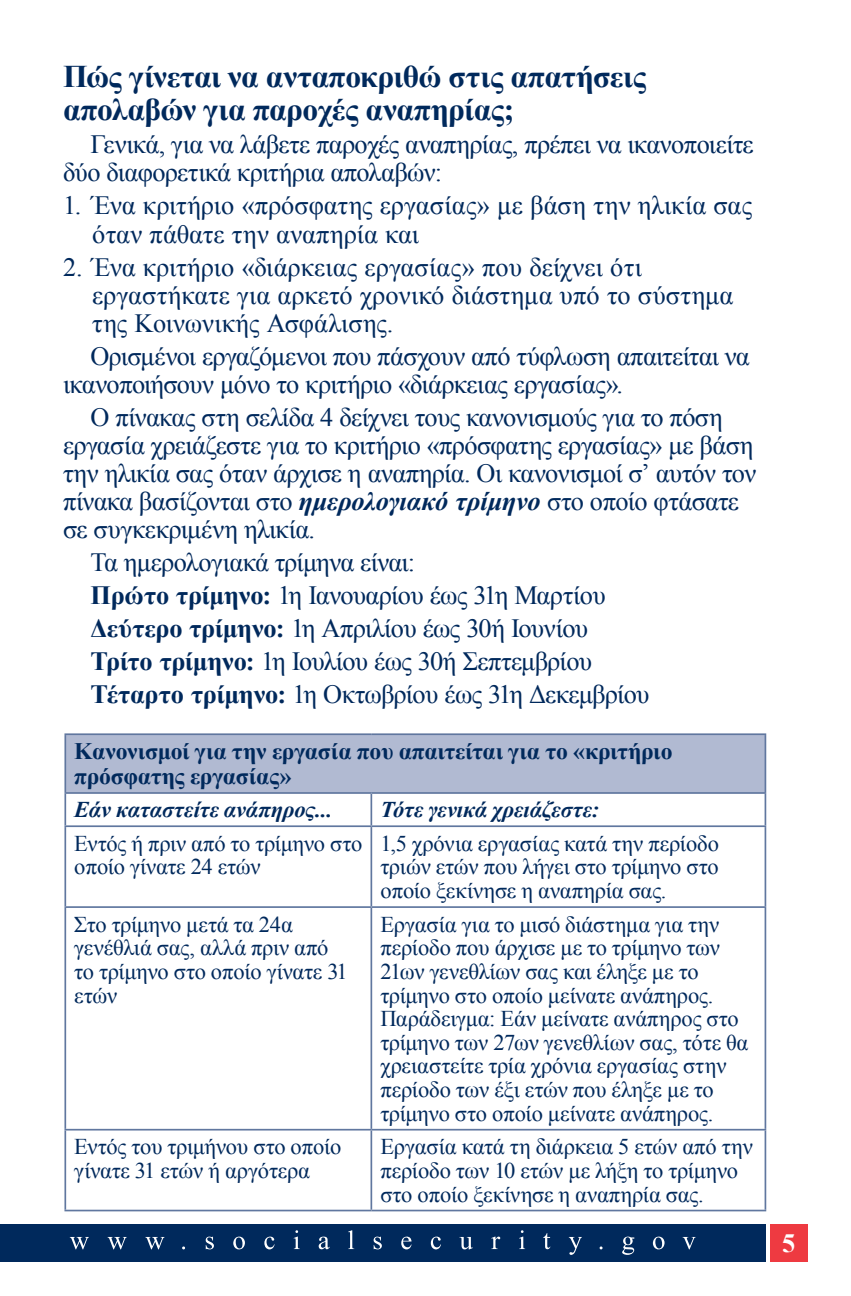
<style>
.page{position:relative;width:851px;height:1296px;background:#fff}
.page>*{position:absolute;margin:0;border:0;box-sizing:border-box;transform-origin:0 0}
.Header2{font:700 31.5px/33.8px "Times New Roman";letter-spacing:-.015em;color:#00295c}
.paragraph_format{font:26.32px/28.1px "Times New Roman";letter-spacing:-.02em;color:#00295c}
.Numbered_list{font:26.32px/28.1px "Times New Roman";letter-spacing:.005em;color:#00295c}
.t1{font:700 26.32px "Times New Roman";color:#fff}
.Table_Head{font:700 23.62px/24.8px "Times New Roman";letter-spacing:-.01em;color:#00295c}
.Table_Paragraph{font:22.5px/23.6px "Times New Roman";letter-spacing:-.005em;color:#00295c}
.Table_Subheads{font:italic 700 22.5px "Times New Roman";letter-spacing:-.005em;color:#00295c}
.s1{font-weight:700;font-style:italic}
.s2{font-weight:700}
</style>
<div class="page">
<div style="left:0;top:1224px;width:765px;height:37px;background:#00295c"></div>
<svg style="left:70px;top:1230px;width:625px;height:25px"></svg>
<div style="left:65px;top:734px;width:700px;height:59px;background:#b1bad2"></div>
<hr style="left:64px;top:733px;width:307px;height:2px;background:#60779f">
<hr style="left:64px;top:735px;width:2px;height:57px;background:#60779f">
<hr style="left:371px;top:733px;width:395px;height:2px;background:#60779f">
<hr style="left:764px;top:735px;width:2px;height:57px;background:#60779f">
<hr style="left:64px;top:792px;width:307px;height:2px;background:#60779f">
<hr style="left:64px;top:794px;width:2px;height:31px;background:#60779f">
<hr style="left:371px;top:792px;width:395px;height:2px;background:#60779f">
<hr style="left:370px;top:794px;width:2px;height:31px;background:#60779f">
<hr style="left:764px;top:794px;width:2px;height:31px;background:#60779f">
<hr style="left:64px;top:825px;width:307px;height:2px;background:#60779f">
<hr style="left:64px;top:827px;width:2px;height:79px;background:#60779f">
<hr style="left:371px;top:825px;width:395px;height:2px;background:#60779f">
<hr style="left:370px;top:827px;width:2px;height:79px;background:#60779f">
<hr style="left:764px;top:827px;width:2px;height:79px;background:#60779f">
<hr style="left:64px;top:906px;width:307px;height:2px;background:#60779f">
<hr style="left:64px;top:908px;width:2px;height:221px;background:#60779f">
<hr style="left:371px;top:906px;width:395px;height:2px;background:#60779f">
<hr style="left:370px;top:908px;width:2px;height:221px;background:#60779f">
<hr style="left:764px;top:908px;width:2px;height:221px;background:#60779f">
<hr style="left:64px;top:1129px;width:307px;height:2px;background:#60779f">
<hr style="left:64px;top:1131px;width:2px;height:79px;background:#60779f">
<hr style="left:371px;top:1129px;width:395px;height:2px;background:#60779f">
<hr style="left:370px;top:1131px;width:2px;height:79px;background:#60779f">
<hr style="left:764px;top:1131px;width:2px;height:79px;background:#60779f">
<hr style="left:64px;top:1210px;width:307px;height:1px;background:#60779f">
<hr style="left:371px;top:1210px;width:395px;height:1px;background:#60779f">
<div style="left:770px;top:1224px;width:37px;height:37px;background:#ee3a41"></div>
<p class="Header2" style="left:63px;top:58px;width:584px">Πώς γίνεται να ανταποκριθώ στις απατήσεις απολαβών για παροχές αναπηρίας;</p>
<p class="paragraph_format" style="left:63px;top:130px;width:692px;text-indent:27px">Γενικά, για να λάβετε παροχές αναπηρίας, πρέπει να ικανοποιείτε δύο διαφορετικά κριτήρια απολαβών:</p>
<p class="Numbered_list" style="left:92px;top:191px;width:661px;text-indent:-29px">1. Ένα κριτήριο «πρόσφατης εργασίας» με βάση την ηλικία σας όταν πάθατε την αναπηρία και</p>
<p class="Numbered_list" style="left:92px;top:252px;width:642px;text-indent:-29px">2. Ένα κριτήριο «διάρκειας εργασίας» που δείχνει ότι εργαστήκατε για αρκετό χρονικό διάστημα υπό το σύστημα της Κοινωνικής Ασφάλισης.</p>
<p class="paragraph_format" style="left:63px;top:342px;width:688px;text-indent:27px">Ορισμένοι εργαζόμενοι που πάσχουν από τύφλωση απαιτείται να ικανοποιήσουν μόνο το κριτήριο «διάρκειας εργασίας».</p>
<p class="paragraph_format" style="left:63px;top:403px;width:694px;text-indent:27px">Ο πίνακας στη σελίδα 4 δείχνει τους κανονισμούς για το πόση εργασία χρειάζεστε για το κριτήριο «πρόσφατης εργασίας» με βάση την ηλικία σας όταν άρχισε η αναπηρία. Οι κανονισμοί σ’ αυτόν τον πίνακα βασίζονται στο <span class="s1">ημερολογιακό τρίμηνο</span> στο οποίο φτάσατε σε συγκεκριμένη ηλικία.</p>
<p class="paragraph_format" style="left:90px;top:548px;width:326px">Τα ημερολογιακά τρίμηνα είναι:</p>
<p class="paragraph_format" style="left:90px;top:581px;width:517px"><span class="s2">Πρώτο τρίμηνο:</span> 1η Ιανουαρίου έως 31η Μαρτίου</p>
<p class="paragraph_format" style="left:90px;top:614px;width:499px"><span class="s2">Δεύτερο τρίμηνο:</span> 1η Απριλίου έως 30ή Ιουνίου</p>
<p class="paragraph_format" style="left:90px;top:647px;width:503px"><span class="s2">Τρίτο τρίμηνο:</span> 1η Ιουλίου έως 30ή Σεπτεμβρίου</p>
<p class="paragraph_format" style="left:90px;top:680px;width:560px"><span class="s2">Τέταρτο τρίμηνο:</span> 1η Οκτωβρίου έως 31η Δεκεμβρίου</p>
<p class="Table_Head" style="left:74px;top:738px;width:599px">Κανονισμοί για την εργασία που απαιτείται για το «κριτήριο πρόσφατης εργασίας»</p>
<p class="Table_Subheads" style="left:74px;top:794px;width:260px">Εάν καταστείτε ανάπηρος...</p>
<p class="Table_Subheads" style="left:380px;top:794px;width:220px">Τότε γενικά χρειάζεστε:</p>
<p class="Table_Paragraph" style="left:74px;top:831px;width:289px">Εντός ή πριν από το τρίμηνο στο οποίο γίνατε 24 ετών</p>
<p class="Table_Paragraph" style="left:380px;top:831px;width:340px;text-align:justify">1,5 χρόνια εργασίας κατά την περίοδο τριών ετών που λήγει στο τρίμηνο στο οποίο ξεκίνησε η αναπηρία σας.</p>
<p class="Table_Paragraph" style="left:74px;top:912px;width:275px">Στο τρίμηνο μετά τα 24α γενέθλιά σας, αλλά πριν από το τρίμηνο στο οποίο γίνατε 31 ετών</p>
<p class="Table_Paragraph" style="left:380px;top:912px;width:369px">Εργασία για το μισό διάστημα για την περίοδο που άρχισε με το τρίμηνο των 21ων γενεθλίων σας και έληξε με το τρίμηνο στο οποίο μείνατε ανάπηρος.<br>Παράδειγμα: Εάν μείνατε ανάπηρος στο τρίμηνο των 27ων γενεθλίων σας, τότε θα χρειαστείτε τρία χρόνια εργασίας στην περίοδο των έξι ετών που έληξε με το τρίμηνο στο οποίο μείνατε ανάπηρος.</p>
<p class="Table_Paragraph" style="left:74px;top:1135px;width:268px">Εντός του τριμήνου στο οποίο γίνατε 31 ετών ή αργότερα</p>
<p class="Table_Paragraph" style="left:380px;top:1135px;width:374px">Εργασία κατά τη διάρκεια 5 ετών από την περίοδο των 10 ετών με λήξη το τρίμηνο στο οποίο ξεκίνησε η αναπηρία σας.</p>
<p class="t1" style="left:782px;top:1225px;width:15px">5</p>
</div>
